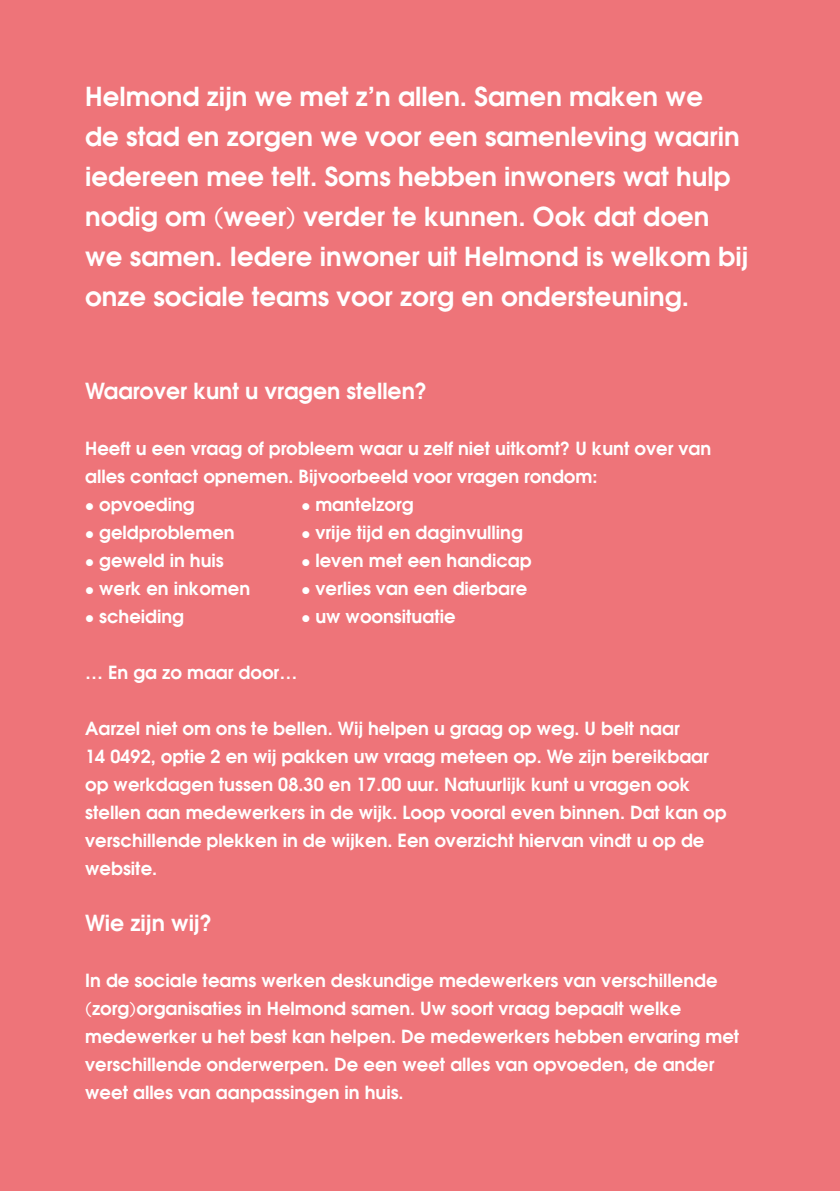
<style>
.page{position:relative;width:840px;height:1191px;background:#fff}
.page>*{position:absolute;margin:0;border:0;box-sizing:border-box;transform-origin:0 0}
.t1{font:700 26px/40px "Avalon";color:#fff}
.t2{font:700 22px "Avalon";color:#fff}
.t3{font:700 18px/28px "Avalon";color:#fff}
</style>
<div class="page">
<div style="left:0;top:0;width:839px;height:1191px;background:#ee7479"></div>
<p class="t1" style="left:85px;top:76px;width:664px">Helmond zijn we met z’n allen. Samen maken we<br>de stad en zorgen we voor een samenleving waarin iedereen mee telt. Soms hebben inwoners wat hulp nodig om (weer) verder te kunnen. Ook dat doen we samen. Iedere inwoner uit Helmond is welkom bij onze sociale teams voor zorg en ondersteuning.</p>
<p class="t2" style="left:85px;top:376px;width:343px">Waarover kunt u vragen stellen?</p>
<p class="t3" style="left:85px;top:434px;width:627px">Heeft u een vraag of probleem waar u zelf niet uitkomt? U kunt over van alles contact opnemen. Bijvoorbeeld voor vragen rondom:</p>
<p class="t3" style="left:85px;top:490px;width:111px">● opvoeding</p>
<p class="t3" style="left:301px;top:490px;width:114px">● mantelzorg</p>
<p class="t3" style="left:85px;top:518px;width:151px">● geldproblemen</p>
<p class="t3" style="left:301px;top:518px;width:223px">● vrije tijd en daginvulling</p>
<p class="t3" style="left:85px;top:546px;width:140px">● geweld in huis</p>
<p class="t3" style="left:301px;top:546px;width:232px">● leven met een handicap</p>
<p class="t3" style="left:85px;top:574px;width:166px">● werk en inkomen</p>
<p class="t3" style="left:301px;top:574px;width:227px">● verlies van een dierbare</p>
<p class="t3" style="left:85px;top:602px;width:100px">● scheiding</p>
<p class="t3" style="left:301px;top:602px;width:156px">● uw woonsituatie</p>
<p class="t3" style="left:85px;top:658px;width:214px">… En ga zo maar door…</p>
<p class="t3" style="left:85px;top:714px;width:595px">Aarzel niet om ons te bellen. Wij helpen u graag op weg. U belt naar</p>
<p class="t3" style="left:85px;top:742px;width:642px">14 0492, optie 2 en wij pakken uw vraag meteen op. We zijn bereikbaar op werkdagen tussen 08.30 en 17.00 uur. Natuurlijk kunt u vragen ook stellen aan medewerkers in de wijk. Loop vooral even binnen. Dat kan op verschillende plekken in de wijken. Een overzicht hiervan vindt u op de website.</p>
<p class="t2" style="left:85px;top:908px;width:128px">Wie zijn wij?</p>
<p class="t3" style="left:85px;top:966px;width:655px">In de sociale teams werken deskundige medewerkers van verschillende (zorg)organisaties in Helmond samen. Uw soort vraag bepaalt welke medewerker u het best kan helpen. De medewerkers hebben ervaring met verschillende onderwerpen. De een weet alles van opvoeden, de ander weet alles van aanpassingen in huis.</p>
</div>
